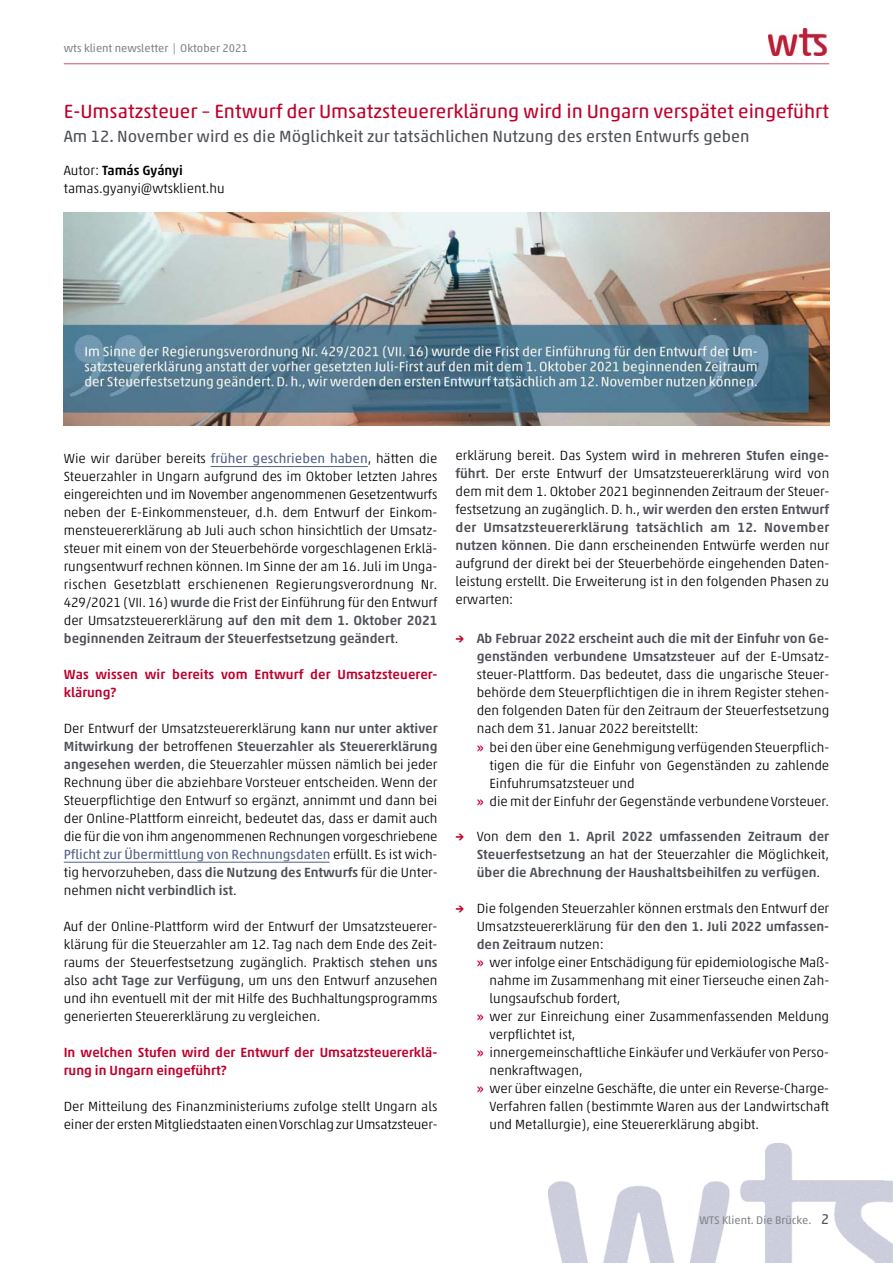
<style>
.page{position:relative;width:893px;height:1263px;background:#fff}
.page>*{position:absolute;margin:0;border:0;box-sizing:border-box;transform-origin:0 0}
.t1{font:19.5px "Akko Rounded Pro";color:#bf002d}
.t2{font:16.5px "Akko Rounded Pro";color:#4e5157}
.t3{font:300 13.5px/18px "Akko Pro";color:#000;text-align:justify}
.t4{font:500 13.5px/18px "Akko Pro";color:#4e5157;text-align:justify}
.t5{font:500 13.5px/18px "Akko Pro";color:#bf002d}
.t6{font:11.25px "Akko Pro";color:#83858a}
.s1{font-weight:500}
.s2{font-weight:400;color:#526185}
.s3{font-weight:500;color:#4e5157}
.s4{color:#bf002d}
.s5{font-weight:300;color:#000}
.s6{font-weight:500;color:#bf002d}
.s7{font-size:14.25px;color:#4e5157}
</style>
<div class="page">
<img style="left:549px;top:1144px;width:344px;height:119px">
<hr style="left:64px;top:64px;width:765px;height:1px;background:#d24d6c">
<img style="left:64px;top:213px;width:765px;height:212px">
<img style="left:769px;top:29px;width:59px;height:27px">
<hr style="left:210px;top:466px;width:158px;height:1px;background:#526185">
<hr style="left:64px;top:862px;width:266px;height:1px;background:#526185">
<p class="t6" style="left:64px;top:45px;width:185px">wts klient newsletter | Oktober 2021</p>
<h1 class="t1" style="left:64px;top:104px;width:767px">E-Umsatzsteuer – Entwurf der Umsatzsteuererklärung wird in Ungarn verspätet eingeführt</h1>
<p class="t2" style="left:64px;top:131px;width:687px">Am 12. November wird es die Möglichkeit zur tatsächlichen Nutzung des ersten Entwurfs geben</p>
<p class="t3" style="left:64px;top:163px;width:162px">Autor: <span class="s1">Tamás Gyányi </span>tamas.gyanyi@wtsklient.hu</p>
<p class="t3" style="left:64px;top:451px;width:375px">Wie wir darüber bereits <span class="s2">früher geschrieben haben</span>, hätten die Steuerzahler in Ungarn aufgrund des im Oktober letzten Jahres eingereichten und im November angenommenen Gesetzentwurfs neben der E-Einkommensteuer, d.h. dem Entwurf der Einkom&shy;mensteuererklärung ab Juli auch schon hinsichtlich der Umsatz&shy;steuer mit einem von der Steuerbehörde vorgeschlagenen Erklä&shy;rungsentwurf rechnen können. Im Sinne der am 16. Juli im Unga&shy;rischen Gesetzblatt erschienenen Regierungsverordnung Nr.<br>429/2021 (VII. 16) <span class="s3">wurde</span> die Frist der Einführung für den Entwurf der Umsatzsteuererklärung <span class="s3">auf den mit dem 1. Oktober 2021 beginnenden Zeitraum der Steuerfestsetzung geändert</span>.</p>
<p class="t5" style="left:64px;top:667px;width:375px">Was wissen wir bereits vom Entwurf der Umsatzsteuerer&shy;klärung?</p>
<p class="t3" style="left:64px;top:721px;width:375px">Der Entwurf der Umsatzsteuererklärung <span class="s3">kann nur unter aktiver Mitwirkung der</span> betroffenen <span class="s3">Steuerzahler als Steuererklärung angesehen werden</span>, die Steuerzahler müssen nämlich bei jeder Rechnung über die abziehbare Vorsteuer entscheiden. Wenn der Steuerpflichtige den Entwurf so ergänzt, annimmt und dann bei der Online-Plattform einreicht, bedeutet das, dass er damit auch die für die von ihm angenommenen Rechnungen vorgeschriebene <span class="s2">Pflicht zur Übermittlung von Rechnungsdaten</span> erfüllt. Es ist wich&shy;tig hervorzuheben, dass <span class="s3">die Nutzung des Entwurfs</span> für die Unter&shy;nehmen <span class="s3">nicht verbindlich ist</span>.</p>
<p class="t3" style="left:64px;top:919px;width:375px">Auf der Online-Plattform wird der Entwurf der Umsatzsteuerer&shy;klärung für die Steuerzahler am 12. Tag nach dem Ende des Zeit&shy;raums der Steuerfestsetzung zugänglich. Praktisch <span class="s3">stehen uns </span>also <span class="s3">acht Tage zur Verfügung</span>, um uns den Entwurf anzusehen und ihn eventuell mit der mit Hilfe des Buchhaltungsprogramms generierten Steuererklärung zu vergleichen.</p>
<p class="t5" style="left:64px;top:1045px;width:375px">In welchen Stufen wird der Entwurf der Umsatzsteuererklä&shy;rung in Ungarn eingeführt?</p>
<p class="t3" style="left:64px;top:1099px;width:375px">Der Mitteilung des Finanzministeriums zufolge stellt Ungarn als einer der ersten Mitgliedstaaten einen Vorschlag zur Umsatzsteuer-</p>
<p class="t3" style="left:455px;top:447px;width:375px">erklärung bereit. Das System <span class="s3">wird in mehreren Stufen einge&shy;führt</span>. Der erste Entwurf der Umsatzsteuererklärung wird von dem mit dem 1. Oktober 2021 beginnenden Zeitraum der Steuer&shy;festsetzung an zugänglich. D. h., <span class="s3">wir werden den ersten Entwurf der Umsatzsteuererklärung tatsächlich am 12. November nutzen können</span>. Die dann erscheinenden Entwürfe werden nur aufgrund der direkt bei der Steuerbehörde eingehenden Daten&shy;leistung erstellt. Die Erweiterung ist in den folgenden Phasen zu erwarten:</p>
<p class="t4" style="left:455px;top:630px;width:375px"><span class="s4">→</span> Ab Februar 2022 erscheint auch die mit der Einfuhr von Ge-</p>
<p class="t4" style="left:477px;top:648px;width:354px">genständen verbundene Umsatzsteuer <span class="s5">auf der E-Umsatz-</span></p>
<p class="t3" style="left:477px;top:666px;width:354px">steuer-Plattform. Das bedeutet, dass die ungarische Steuer-</p>
<p class="t3" style="left:477px;top:684px;width:354px">behörde dem Steuerpflichtigen die in ihrem Register stehen-</p>
<p class="t3" style="left:477px;top:702px;width:354px">den folgenden Daten für den Zeitraum der Steuerfestsetzung</p>
<p class="t3" style="left:477px;top:720px;width:224px">nach dem 31. Januar 2022 bereitstellt:</p>
<p class="t3" style="left:477px;top:739px;width:354px"><span class="s6">»</span> bei den über eine Genehmigung verfügenden Steuerpflich-</p>
<p class="t3" style="left:489px;top:757px;width:341px">tigen die für die Einfuhr von Gegenständen zu zahlende</p>
<p class="t3" style="left:489px;top:775px;width:147px">Einfuhrumsatzsteuer und</p>
<p class="t3" style="left:477px;top:793px;width:354px"><span class="s6">»</span> die mit der Einfuhr der Gegenstände verbundene Vorsteuer.</p>
<p class="t4" style="left:477px;top:829px;width:354px;text-indent:-21px"><span class="s4">→</span> <span class="s5">Von dem</span> den 1. April 2022 umfassenden Zeitraum der Steuerfestsetzung <span class="s5">an hat der Steuerzahler die Möglichkeit, </span>über die Abrechnung der Haushaltsbeihilfen zu verfügen<span class="s5">.</span></p>
<p class="t3" style="left:455px;top:901px;width:375px"><span class="s6">→</span> Die folgenden Steuerzahler können erstmals den Entwurf der</p>
<p class="t4" style="left:477px;top:919px;width:354px"><span class="s5">Umsatzsteuererklärung</span> für den den 1. Juli 2022 umfassen-</p>
<p class="t4" style="left:477px;top:937px;width:129px">den Zeitraum <span class="s5">nutzen:</span></p>
<p class="t3" style="left:477px;top:955px;width:354px"><span class="s6">»</span> wer infolge einer Entschädigung für epidemiologische Maß-</p>
<p class="t3" style="left:489px;top:973px;width:341px">nahme im Zusammenhang mit einer Tierseuche einen Zah-</p>
<p class="t3" style="left:489px;top:991px;width:133px">lungsaufschub fordert,</p>
<p class="t3" style="left:477px;top:1009px;width:354px"><span class="s6">»</span> wer zur Einreichung einer Zusammenfassenden Meldung</p>
<p class="t3" style="left:489px;top:1027px;width:88px">verpflichtet ist,</p>
<p class="t3" style="left:477px;top:1045px;width:354px"><span class="s6">»</span> innergemeinschaftliche Einkäufer und Verkäufer von Perso-</p>
<p class="t3" style="left:489px;top:1063px;width:95px">nenkraftwagen,</p>
<p class="t3" style="left:477px;top:1081px;width:354px"><span class="s6">»</span> wer über einzelne Geschäfte, die unter ein Reverse-Charge-</p>
<p class="t3" style="left:489px;top:1099px;width:341px">Verfahren fallen (bestimmte Waren aus der Landwirtschaft</p>
<p class="t3" style="left:489px;top:1117px;width:271px">und Metallurgie), eine Steuererklärung abgibt.</p>
<p class="t6" style="left:699px;top:1216px;width:131px">WTS Klient. Die Brücke. <span class="s7">2</span></p>
</div>
